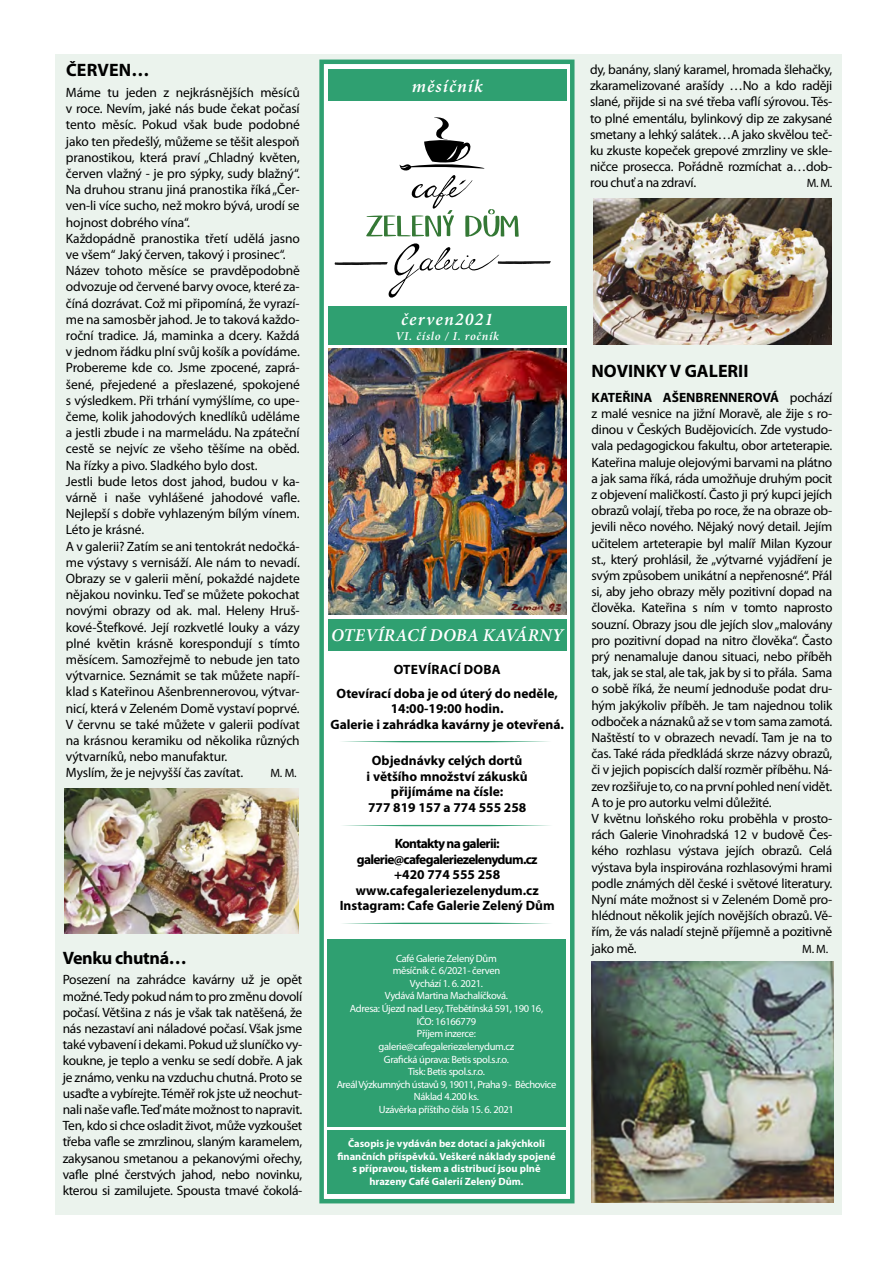
<style>
.page{position:relative;width:893px;height:1263px;background:#fff}
.page>*{position:absolute;margin:0;border:0;box-sizing:border-box;transform-origin:0 0}
.t1{font:700 18px "Myriad Pro";color:#000}
.t2{font:italic 600 18px "Minion Pro";letter-spacing:.01em;color:#fff}
.t3{font:700 18px "Myriad Pro";letter-spacing:-.02em;color:#000}
.t4{font:italic 600 18px "Minion Pro";letter-spacing:.06em;color:#fff}
.t5{font:italic 600 18px "Minion Pro";letter-spacing:.055em;color:#fff}
.t6{font:13.5px/16.2px "Myriad Pro";letter-spacing:-.015em;color:#000}
.t7{font:700 13.5px/15.5px "Myriad Pro";color:#000;text-align:center}
.t8{font:italic 600 12px "Minion Pro";letter-spacing:.06em;color:#fff}
.t9{font:12px "Myriad Pro";color:#000}
.t10{font:10.5px/12.6px "Myriad Pro";letter-spacing:-.03em;color:#fff;text-align:center}
.t11{font:700 10.5px/12.6px "Myriad Pro";color:#fff;text-align:center}
.s1{font-weight:700}
</style>
<div class="page">
<div style="left:55px;top:54px;width:787px;height:1161px;background:#ebf3ed"></div>
<div style="left:319px;top:60px;width:255px;height:1143px;background:#fff;border:4px solid #2fa071"></div>
<img style="left:328px;top:348px;width:238px;height:266px">
<svg style="left:334px;top:117px;width:217px;height:181px"></svg>
<div style="left:327px;top:940px;width:239px;height:187px;background:#2fa071"></div>
<div style="left:327px;top:1130px;width:239px;height:64px;background:#2fa071"></div>
<div style="left:328px;top:69px;width:238px;height:32px;background:#2fa071"></div>
<div style="left:328px;top:307px;width:238px;height:38px;background:#2fa071"></div>
<div style="left:328px;top:619px;width:238px;height:31px;background:#2fa071"></div>
<svg style="left:342px;top:741px;width:207px;height:1px"></svg>
<svg style="left:343px;top:825px;width:207px;height:1px"></svg>
<svg style="left:343px;top:923px;width:207px;height:1px"></svg>
<img style="left:65px;top:789px;width:234px;height:144px">
<img style="left:591px;top:961px;width:242px;height:241px">
<img style="left:593px;top:199px;width:239px;height:145px">
<h1 class="t1" style="left:66px;top:59px;width:85px">ČERVEN…</h1>
<p class="t6" style="left:66px;top:84px;width:235px">Máme tu jeden z nejkrásnějších měsíců v roce. Nevím, jaké nás bude čekat počasí tento měsíc. Pokud však bude podobné jako ten předešlý, můžeme se těšit alespoň pranostikou, která praví „Chladný květen, červen vlažný - je pro sýpky, sudy blažný“.<br>Na druhou stranu jiná pranostika říká „Čer&shy;ven-li více sucho, než mokro bývá, urodí se hojnost dobrého vína“.<br>Každopádně pranostika třetí udělá jasno ve všem“ Jaký červen, takový i prosinec“.<br>Název tohoto měsíce se pravděpodobně odvozuje od červené barvy ovoce, které za&shy;číná dozrávat. Což mi připomíná, že vyrazí&shy;me na samosběr jahod. Je to taková každo&shy;roční tradice. Já, maminka a dcery. Každá v jednom řádku plní svůj košík a povídáme.<br>Probereme kde co. Jsme zpocené, zaprá&shy;šené, přejedené a přeslazené, spokojené s výsledkem. Při trhání vymýšlíme, co upe&shy;čeme, kolik jahodových knedlíků uděláme a jestli zbude i na marmeládu. Na zpáteční cestě se nejvíc ze všeho těšíme na oběd.<br>Na řízky a pivo. Sladkého bylo dost.<br>Jestli bude letos dost jahod, budou v ka&shy;várně i naše vyhlášené jahodové vafle.<br>Nejlepší s dobře vyhlazeným bílým vínem.<br>Léto je krásné.<br>A v galerii? Zatím se ani tentokrát nedočká&shy;me výstavy s vernisáží. Ale nám to nevadí.<br>Obrazy se v galerii mění, pokaždé najdete nějakou novinku. Teď se můžete pokochat novými obrazy od ak. mal. Heleny Hruš&shy;kové-Štefkové. Její rozkvetlé louky a vázy plné květin krásně korespondují s tímto měsícem. Samozřejmě to nebude jen tato výtvarnice. Seznámit se tak můžete napří&shy;klad s Kateřinou Ašenbrennerovou, výtvar&shy;nicí, která v Zeleném Domě vystaví poprvé.<br>V červnu se také můžete v galerii podívat na krásnou keramiku od několika různých výtvarníků, nebo manufaktur.<br>Myslím, že je nejvyšší čas zavítat.</p>
<p class="t9" style="left:270px;top:766px;width:28px">M. M.</p>
<h1 class="t3" style="left:63px;top:946px;width:126px">Venku chutná…</h1>
<p class="t6" style="left:63px;top:971px;width:241px;text-align:justify">Posezení na zahrádce kavárny už je opět možné. Tedy pokud nám to pro změnu dovolí počasí. Většina z nás je však tak natěšená, že nás nezastaví ani náladové počasí. Však jsme také vybavení i dekami. Pokud už sluníčko vy&shy;koukne, je teplo a venku se sedí dobře. A jak je známo, venku na vzduchu chutná. Proto se usaďte a vybírejte. Téměř rok jste už neochut&shy;nali naše vafle. Teď máte možnost to napravit.<br>Ten, kdo si chce osladit život, může vyzkoušet třeba vafle se zmrzlinou, slaným karamelem, zakysanou smetanou a pekanovými ořechy, vafle plné čerstvých jahod, nebo novinku, kterou si zamilujete. Spousta tmavé čokolá-</p>
<h1 class="t5" style="left:412px;top:73px;width:72px">měsíčník</h1>
<p class="t6" style="left:590px;top:61px;width:244px;text-align:justify">dy, banány, slaný karamel, hromada šlehačky, zkaramelizované arašídy …No a kdo raději slané, přijde si na své třeba vaflí sýrovou. Těs&shy;to plné ementálu, bylinkový dip ze zakysané smetany a lehký salátek…A jako skvělou teč&shy;ku zkuste kopeček grepové zmrzliny ve skle&shy;ničce prosecca. Pořádně rozmíchat a…dob&shy;rou chuť a na zdraví.</p>
<p class="t9" style="left:807px;top:176px;width:27px">M. M.</p>
<h1 class="t4" style="left:401px;top:307px;width:94px">červen2021</h1>
<p class="t8" style="left:395px;top:327px;width:105px">VI. číslo / I. ročník</p>
<h1 class="t2" style="left:331px;top:623px;width:234px">OTEVÍRACÍ DOBA KAVÁRNY</h1>
<p class="t7" style="left:336px;top:657px;width:223px;line-height:24px">OTEVÍRACÍ DOBA<br>Otevírací doba je od úterý do neděle,</p>
<p class="t7" style="left:330px;top:700px;width:235px">14:00-19:00 hodin.<br>Galerie i zahrádka kavárny je otevřená.</p>
<p class="t7" style="left:367px;top:752px;width:163px">Objednávky celých dortů<br>i většího množství zákusků přijímáme na čísle:<br>777 819 157 a 774 555 258</p>
<p class="t7" style="left:340px;top:836px;width:216px">Kontakty na galerii: galerie@cafegaleriezelenydum.cz<br>+420 774 555 258 www.cafegaleriezelenydum.cz<br>Instagram: Cafe Galerie Zelený Dům</p>
<p class="t10" style="left:337px;top:952px;width:221px">Café Galerie Zelený Dům<br>měsíčník č. 6/2021- červen<br>Vychází 1. 6. 2021.<br>Vydává Martina Machalíčková.<br>Adresa: Újezd nad Lesy, Třebětínská 591, 190 16,<br>IČO: 16166779<br>Příjem inzerce:<br>galerie@cafegaleriezelenydum.cz<br>Grafická úprava: Betis spol.s.r.o.<br>Tisk: Betis spol.s.r.o.<br>Areál Výzkumných ústavů 9, 19011, Praha 9 - Běchovice<br>Náklad 4.200 ks.<br>Uzávěrka příštího čísla 15. 6. 2021</p>
<p class="t11" style="left:337px;top:1137px;width:220px">Časopis je vydáván bez dotací a jakýchkoli finančních příspěvků. Veškeré náklady spojené s přípravou, tiskem a distribucí jsou plně hrazeny Café Galerií Zelený Dům.</p>
<h1 class="t1" style="left:591px;top:359px;width:158px">NOVINKY V GALERII</h1>
<p class="t6" style="left:591px;top:389px;width:242px"><span class="s1">KATEŘINA AŠENBRENNEROVÁ</span> pochází z malé vesnice na jižní Moravě, ale žije s ro&shy;dinou v Českých Budějovicích. Zde vystudo&shy;vala pedagogickou fakultu, obor arteterapie.<br>Kateřina maluje olejovými barvami na plátno a jak sama říká, ráda umožňuje druhým pocit z objevení maličkostí. Často ji prý kupci jejích obrazů volají, třeba po roce, že na obraze ob&shy;jevili něco nového. Nějaký nový detail. Jejím učitelem arteterapie byl malíř Milan Kyzour st., který prohlásil, že „výtvarné vyjádření je svým způsobem unikátní a nepřenosné“. Přál si, aby jeho obrazy měly pozitivní dopad na člověka. Kateřina s ním v tomto naprosto souzní. Obrazy jsou dle jejích slov „malovány pro pozitivní dopad na nitro člověka“. Často prý nenamaluje danou situaci, nebo příběh tak, jak se stal, ale tak, jak by si to přála. Sama o sobě říká, že neumí jednoduše podat dru&shy;hým jakýkoliv příběh. Je tam najednou tolik odboček a náznaků až se v tom sama zamotá.<br>Naštěstí to v obrazech nevadí. Tam je na to čas. Také ráda předkládá skrze názvy obrazů, či v jejich popiscích další rozměr příběhu. Ná&shy;zev rozšiřuje to, co na první pohled není vidět.<br>A to je pro autorku velmi důležité.<br>V květnu loňského roku proběhla v prosto&shy;rách Galerie Vinohradská 12 v budově Čes&shy;kého rozhlasu výstava jejích obrazů. Celá výstava byla inspirována rozhlasovými hrami podle známých děl české i světové literatury.<br>Nyní máte možnost si v Zeleném Domě pro&shy;hlédnout několik jejích novějších obrazů. Vě&shy;řím, že vás naladí stejně příjemně a pozitivně jako mě.</p>
<p class="t9" style="left:802px;top:941px;width:27px">M. M.</p>
</div>
